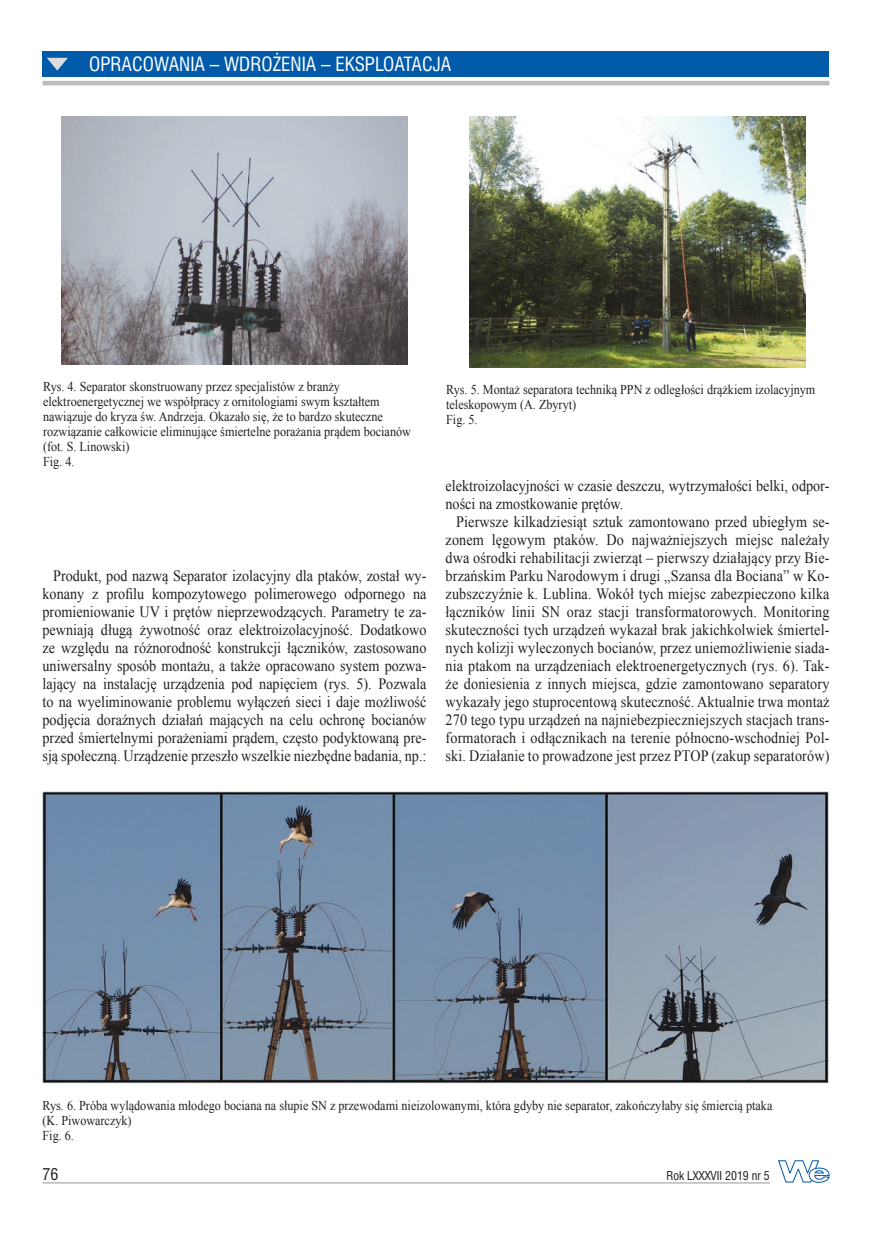
<style>
.page{position:relative;width:872px;height:1234px;background:#fff}
.page>*{position:absolute;margin:0;border:0;box-sizing:border-box;transform-origin:0 0}
.t1{font:18px "Swis 721 Cn PL";color:#fff}
.t2{font:15.75px/18px "Times New Roman";color:#231f20;text-align:justify;scale:.9 1}
.t3{font:15px "Swis 721 Cn PL";color:#231f20}
.t4{font:13.5px/15px "Times New Roman";color:#231f20;scale:.9 1}
.t5{font:11.25px "Swis 721 Cn PL";color:#231f20}
</style>
<div class="page">
<svg style="left:778px;top:1160px;width:52px;height:22px"></svg>
<hr style="left:43px;top:1182px;width:727px;height:1px;background:#939598">
<div style="left:43px;top:51px;width:786px;height:26px;background:#015aaa"></div>
<hr style="left:43px;top:81px;width:786px;height:4px;background:#bcbdc0">
<svg style="left:47px;top:58px;width:21px;height:13px"></svg>
<img style="left:42px;top:791px;width:787px;height:291px">
<img style="left:62px;top:116px;width:345px;height:249px">
<img style="left:469px;top:116px;width:337px;height:252px">
<p class="t1" style="left:89px;top:53px;width:363px">OPRACOWANIA – WDROŻENIA – EKSPLOATACJA</p>
<p class="t4" style="left:43px;top:379px;width:410px">Rys. 4. Separator skonstruowany przez specjalistów z branży elektroenergetycznej we współpracy z ornitologiami swym kształtem nawiązuje do kryza św. Andrzeja. Okazało się, że to bardzo skuteczne rozwiązanie całkowicie eliminujące śmiertelne porażania prądem bocianów (fot. S. Linowski)<br>Fig. 4.</p>
<p class="t4" style="left:446px;top:382px;width:412px">Rys. 5. Montaż separatora techniką PPN z odległości drążkiem izolacyjnym teleskopowym (A. Zbyryt)<br>Fig. 5.</p>
<p class="t2" style="left:43px;top:566px;width:428px;text-indent:11px">Produkt, pod nazwą Separator izolacyjny dla ptaków, został wy&shy;konany z profilu kompozytowego polimerowego odpornego na promieniowanie UV i prętów nieprzewodzących. Parametry te za&shy;pewniają długą żywotność oraz elektroizolacyjność. Dodatkowo ze względu na różnorodność konstrukcji łączników, zastosowano uniwersalny sposób montażu, a także opracowano system pozwa&shy;lający na instalację urządzenia pod napięciem (rys. 5). Pozwala to na wyeliminowanie problemu wyłączeń sieci i daje możliwość podjęcia doraźnych działań mających na celu ochronę bocianów przed śmiertelnymi porażeniami prądem, często podyktowaną pre&shy;sją społeczną. Urządzenie przeszło wszelkie niezbędne badania, np.:</p>
<p class="t2" style="left:445px;top:476px;width:428px">elektroizolacyjności w czasie deszczu, wytrzymałości belki, odpor&shy;ności na zmostkowanie prętów.</p>
<p class="t2" style="left:445px;top:512px;width:428px;text-indent:11px">Pierwsze kilkadziesiąt sztuk zamontowano przed ubiegłym se&shy;zonem lęgowym ptaków. Do najważniejszych miejsc należały dwa ośrodki rehabilitacji zwierząt – pierwszy działający przy Bie&shy;brzańskim Parku Narodowym i drugi „Szansa dla Bociana” w Ko&shy;zubszczyźnie k. Lublina. Wokół tych miejsc zabezpieczono kilka łączników linii SN oraz stacji transformatorowych. Monitoring skuteczności tych urządzeń wykazał brak jakichkolwiek śmiertel&shy;nych kolizji wyleczonych bocianów, przez uniemożliwienie siada&shy;nia ptakom na urządzeniach elektroenergetycznych (rys. 6). Tak&shy;że doniesienia z innych miejsca, gdzie zamontowano separatory wykazały jego stuprocentową skuteczność. Aktualnie trwa montaż 270 tego typu urządzeń na najniebezpieczniejszych stacjach trans&shy;formatorach i odłącznikach na terenie północno-wschodniej Pol&shy;ski. Działanie to prowadzone jest przez PTOP (zakup separatorów)</p>
<p class="t4" style="left:43px;top:1096px;width:812px">Rys. 6. Próba wylądowania młodego bociana na słupie SN z przewodami nieizolowanymi, która gdyby nie separator, zakończyłaby się śmiercią ptaka (K. Piwowarczyk)<br>Fig. 6.</p>
<p class="t3" style="left:43px;top:1164px;width:17px">76</p>
<p class="t5" style="left:666px;top:1168px;width:105px">Rok LXXXVII 2019 nr 5</p>
</div>
